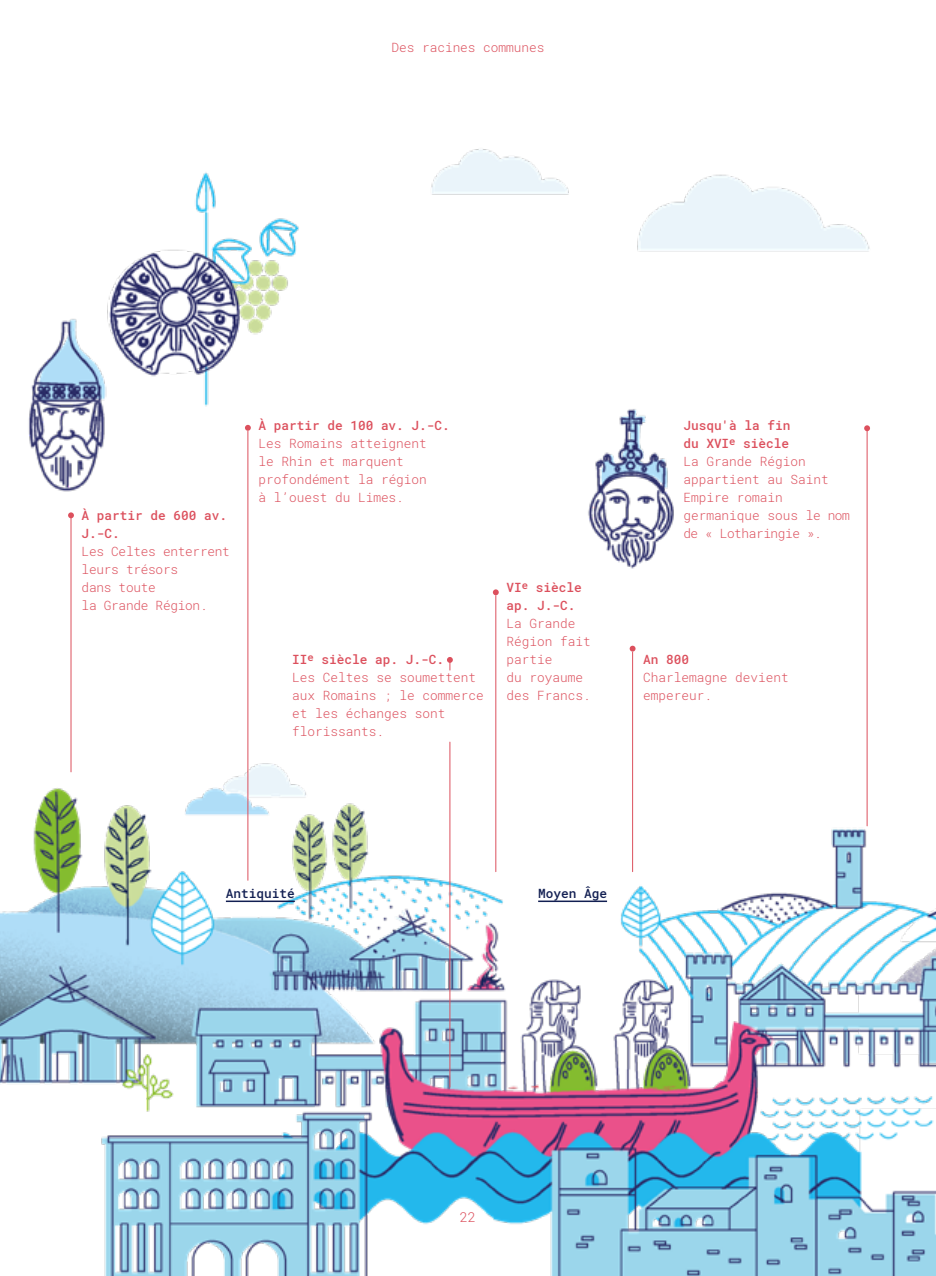
<style>
.page{position:relative;width:936px;height:1276px;background:#fff}
.page>*{position:absolute;margin:0;border:0;box-sizing:border-box;transform-origin:0 0}
.t1{font:300 13.5px "Roboto Mono";color:#dc505d}
.t2{font:300 12.75px/18px "Roboto Mono";color:#dc505d}
.t3{font:500 12.75px/18px "Roboto Mono";color:#dc505d}
.t4{font:300 12.75px/18px "Roboto Mono";letter-spacing:-.02em;color:#dc505d}
.t5{font:500 12.75px "Roboto Mono";color:#121f52}
.s1{font-weight:500}
</style>
<div class="page">
<img style="left:0;top:149px;width:935px;height:1127px">
<hr style="left:226px;top:900px;width:69px;height:2px;background:#121f52">
<hr style="left:538px;top:900px;width:69px;height:2px;background:#121f52">
<svg style="left:245px;top:425px;width:6px;height:6px"></svg>
<hr style="left:247px;top:431px;width:1px;height:449px;background:#dc505d">
<svg style="left:493px;top:589px;width:5px;height:6px"></svg>
<hr style="left:495px;top:595px;width:1px;height:276px;background:#dc505d">
<svg style="left:629px;top:646px;width:6px;height:5px"></svg>
<hr style="left:632px;top:652px;width:1px;height:219px;background:#dc505d">
<svg style="left:68px;top:512px;width:6px;height:6px"></svg>
<hr style="left:71px;top:517px;width:1px;height:255px;background:#dc505d">
<svg style="left:447px;top:657px;width:6px;height:13px"></svg>
<hr style="left:449px;top:742px;width:1px;height:345px;background:#dc505d">
<svg style="left:864px;top:425px;width:6px;height:6px"></svg>
<hr style="left:866px;top:429px;width:1px;height:397px;background:#dc505d">
<p class="t2" style="left:391px;top:38px;width:155px">Des racines communes</p>
<p class="t3" style="left:82px;top:506px;width:147px">À partir de 600 av.<br>J.-C.</p>
<p class="t4" style="left:82px;top:542px;width:150px">Les Celtes enterrent leurs trésors<br>dans toute<br>la Grande Région.</p>
<p class="t3" style="left:258px;top:416px;width:193px">À partir de 100 av. J.-C.</p>
<p class="t2" style="left:258px;top:434px;width:170px">Les Romains atteignent le Rhin et marquent profondément la région à l’ouest du Limes.</p>
<p class="t2" style="left:292px;top:650px;width:193px"><span class="s1">II</span><sup>e</sup> <span class="s1">siècle ap. J.-C.<br></span>Les Celtes se soumettent aux Romains ; le commerce et les échanges sont florissants.</p>
<p class="t3" style="left:506px;top:578px;width:77px">VI<sup>e</sup> siècle ap. J.-C.</p>
<p class="t2" style="left:506px;top:614px;width:86px">La Grande<br>Région fait partie<br>du royaume des Francs.</p>
<p class="t2" style="left:683px;top:416px;width:168px"><span class="s1">Jusqu'à la fin<br>du XVI</span><sup>e</sup> <span class="s1">siècle<br></span>La Grande Région appartient au Saint<br>Empire romain germanique sous le nom de « Lotharingie ».</p>
<p class="t3" style="left:643px;top:650px;width:47px">An 800</p>
<p class="t2" style="left:643px;top:668px;width:147px">Charlemagne devient empereur.</p>
<p class="t5" style="left:226px;top:885px;width:70px">Antiquité</p>
<p class="t5" style="left:538px;top:885px;width:70px">Moyen Âge</p>
<p class="t1" style="left:460px;top:1208px;width:18px">22</p>
</div>
